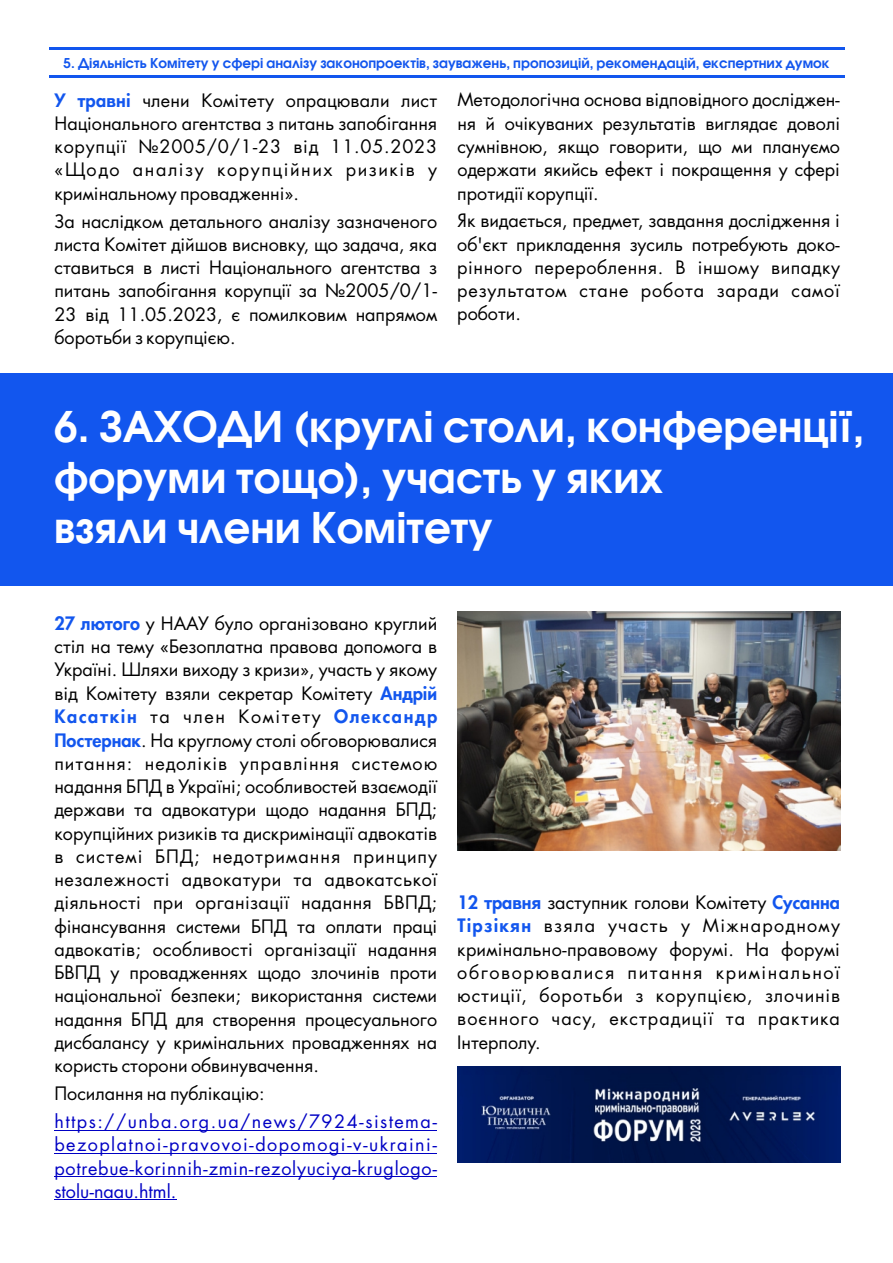
<style>
.page{position:relative;width:893px;height:1263px;background:#fff}
.page>*{position:absolute;margin:0;border:0;box-sizing:border-box;transform-origin:0 0}
.t1{font:600 42px/50.2px "Avant Garde Gothic C";color:#fff}
.t2{font:18px/23.2px "Favorit Book C";color:#000;text-align:justify}
.t3{font:18px/23.2px "Favorit Book C";letter-spacing:.04em;color:#0000c4;text-align:justify}
.t4{font:18px "Favorit Heavy C";letter-spacing:.09em;color:#1256ee}
.t5{font:600 13.5px "Avant Garde Gothic C";color:#1256ee}
.s1{font-family:"Favorit Heavy C";color:#1256ee}
.s2{font-family:"Favorit Book C";color:#000}
</style>
<div class="page">
<hr style="left:49px;top:47px;width:795px;height:3px;background:#1256ee">
<hr style="left:49px;top:75px;width:795px;height:2px;background:#1256ee">
<div style="left:0;top:374px;width:893px;height:212px;background:#1256ee"></div>
<hr style="left:54px;top:1130px;width:383px;height:1px;background:#0000c4">
<hr style="left:54px;top:1153px;width:383px;height:1px;background:#0000c4">
<hr style="left:54px;top:1176px;width:383px;height:1px;background:#0000c4">
<hr style="left:54px;top:1199px;width:117px;height:1px;background:#0000c4">
<img style="left:457px;top:611px;width:383px;height:239px">
<img style="left:457px;top:1067px;width:383px;height:95px">
<p class="t5" style="left:64px;top:58px;width:768px">5. Діяльність Комітету у сфері аналізу законопроектів, зауважень, пропозицій, рекомендацій, експертних думок</p>
<p class="t2" style="left:54px;top:91px;width:384px"><span class="s1">У травні</span> члени Комітету опрацювали лист Національного агентства з питань запобігання корупції №2005/0/1-23 від 11.05.2023 «Щодо аналізу корупційних ризиків у кримінальному провадженні».</p>
<p class="t2" style="left:54px;top:212px;width:384px">За наслідком детального аналізу зазначеного листа Комітет дійшов висновку, що задача, яка ставиться в листі Національного агентства з питань запобігання корупції за №2005/0/1- 23 від 11.05.2023, є помилковим напрямом боротьби з корупцією.</p>
<p class="t2" style="left:457px;top:91px;width:384px">Методологічна основа відповідного досліджен&shy;ня й очікуваних результатів виглядає доволі сумнівною, якщо говорити, що ми плануємо одержати якийсь ефект і покращення у сфері протидії корупції.</p>
<p class="t2" style="left:457px;top:212px;width:384px">Як видається, предмет, завдання дослідження і об'єкт прикладення зусиль потребують доко&shy;рінного перероблення. В іншому випадку результатом стане робота заради самої роботи.</p>
<h1 class="t1" style="left:54px;top:405px;width:812px">6. ЗАХОДИ (круглі столи, конференції, форуми тощо), участь у яких<br>взяли члени Комітету</h1>
<p class="t2" style="left:54px;top:614px;width:384px"><span class="s1">27 лютого</span> у НААУ було організовано круглий стіл на тему «Безоплатна правова допомога в Україні. Шляхи виходу з кризи», участь у якому від Комітету взяли секретар Комітету <span class="s1">Андрій</span></p>
<p class="t4" style="left:54px;top:710px;width:384px">Касаткін <span class="s2">та член Комітету</span> Олександр</p>
<p class="t2" style="left:54px;top:731px;width:384px"><span class="s1">Постернак</span>. На круглому столі обговорювалися питання: недоліків управління системою надання БПД в Україні; особливостей взаємодії держави та адвокатури щодо надання БПД; корупційних ризиків та дискримінації адвокатів в системі БПД; недотримання принципу незалежності адвокатури та адвокатської діяльності при організації надання БВПД; фінансування системи БПД та оплати праці адвокатів; особливості організації надання БВПД у провадженнях щодо злочинів проти національної безпеки; використання системи надання БПД для створення процесуального дисбалансу у кримінальних провадженнях на користь сторони обвинувачення.</p>
<p class="t2" style="left:54px;top:1084px;width:212px">Посилання на публікацію:</p>
<p class="t3" style="left:54px;top:1112px;width:384px">https://unba.org.ua/news/7924-sistema&shy;bezoplatnoi-pravovoi-dopomogi-v-ukraini&shy;potrebue-korinnih-zmin-rezolyuciya-kruglogo&shy;stolu-naau.html.</p>
<p class="t2" style="left:457px;top:893px;width:384px"><span class="s1">12 травня</span> заступник голови Комітету <span class="s1">Сусанна Тірзікян</span> взяла участь у Міжнародному кримінально-правовому форумі. На форумі обговорювалися питання кримінальної юстиції, боротьби з корупцією, злочинів воєнного часу, екстрадиції та практика Інтерполу.</p>
</div>
